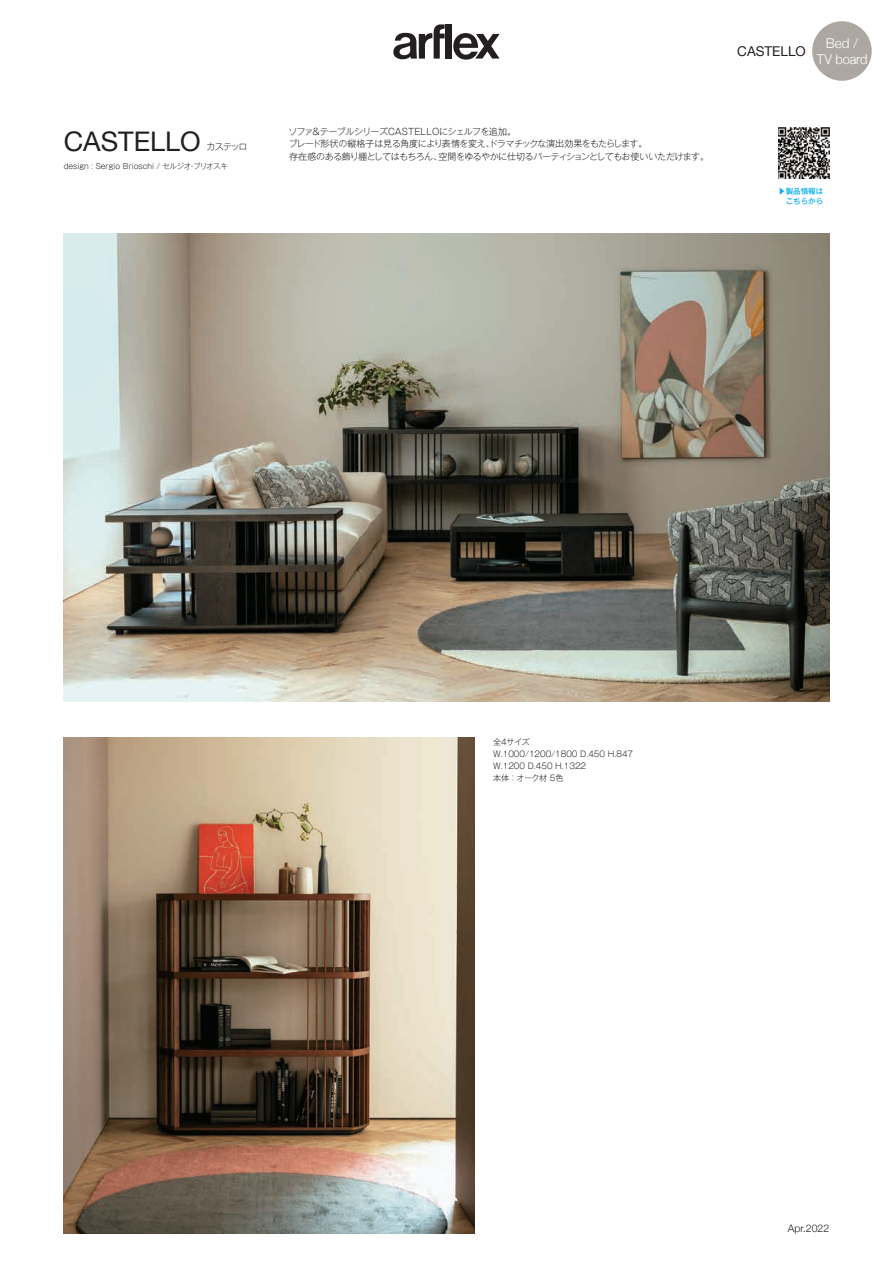
<style>
.page{position:relative;width:893px;height:1263px;background:#fff}
.page>*{position:absolute;margin:0;border:0;box-sizing:border-box;transform-origin:0 0}
.t1{font:27px "Helvetica Neue";color:#231f20}
.t2{font:300 13.5px/16.5px "Helvetica Neue";letter-spacing:-.005em;color:#fff;text-align:center}
.t3{font:13.5px "Helvetica Neue";color:#231f20}
.t4{font:300 10.5px "Helvetica Neue";color:#231f20}
.キャプション_6pt{font:300 9px "Gothic MB101 Pro";letter-spacing:-.055em;color:#231f20}
.スペック_5_4pt{font:300 8.1px "Gothic MB101 Pro";color:#231f20}
.デザイナー名_5pt{font:300 7.5px "Gothic MB101 Pro";color:#231f20}
.t5{font:500 7.5px/10.5px "Gothic MB101 Pro";color:#00aeef;text-align:right}
</style>
<div class="page">
<img style="left:64px;top:234px;width:765px;height:468px">
<img style="left:64px;top:737px;width:410px;height:496px">
<div style="left:812px;top:21px;width:60px;height:60px;background:#ada7a2;border-radius:50%"></div>
<svg style="left:453px;top:33px;width:47px;height:27px"></svg>
<div style="left:446px;top:24px;width:6px;height:35px;background:#231f20"></div>
<svg style="left:393px;top:24px;width:52px;height:35px"></svg>
<img style="left:778px;top:128px;width:51px;height:51px">
<p class="t1" style="left:64px;top:122px;width:139px">CASTELLO</p>
<p class="キャプション_6pt" style="left:206px;top:140px;width:43px">カステッロ</p>
<p class="デザイナー名_5pt" style="left:64px;top:160px;width:166px">design : Sergio Brioschi / セルジオ・ブリオスキ</p>
<p class="キャプション_6pt" style="left:289px;top:125px;width:229px">ソファ&amp;テーブルシリーズCASTELLOにシェルフを追加。</p>
<p class="キャプション_6pt" style="left:289px;top:137px;width:360px">ブレード形状の縦格子は見る角度により表情を変え、ドラマチックな演出効果をもたらします。</p>
<p class="キャプション_6pt" style="left:289px;top:149px;width:422px">存在感のある飾り棚としてはもちろん、空間をゆるやかに仕切るパーティションとしてもお使いいただけます。</p>
<p class="t3" style="left:737px;top:41px;width:70px">CASTELLO</p>
<h2 class="t2" style="left:817px;top:34px;width:52px">Bed /<br>TV board</h2>
<p class="t5" style="left:778px;top:185px;width:46px">▶製品情報はこちらから</p>
<p class="スペック_5_4pt" style="left:493px;top:735px;width:38px">全4サイズ</p>
<p class="スペック_5_4pt" style="left:493px;top:747px;width:142px">W.1000/1200/1800 D.450 H.847</p>
<p class="スペック_5_4pt" style="left:493px;top:759px;width:95px">W.1200 D.450 H.1322</p>
<p class="スペック_5_4pt" style="left:493px;top:771px;width:72px">本体 ：オーク材 5色</p>
<p class="t4" style="left:788px;top:1219px;width:43px">Apr.2022</p>
</div>
